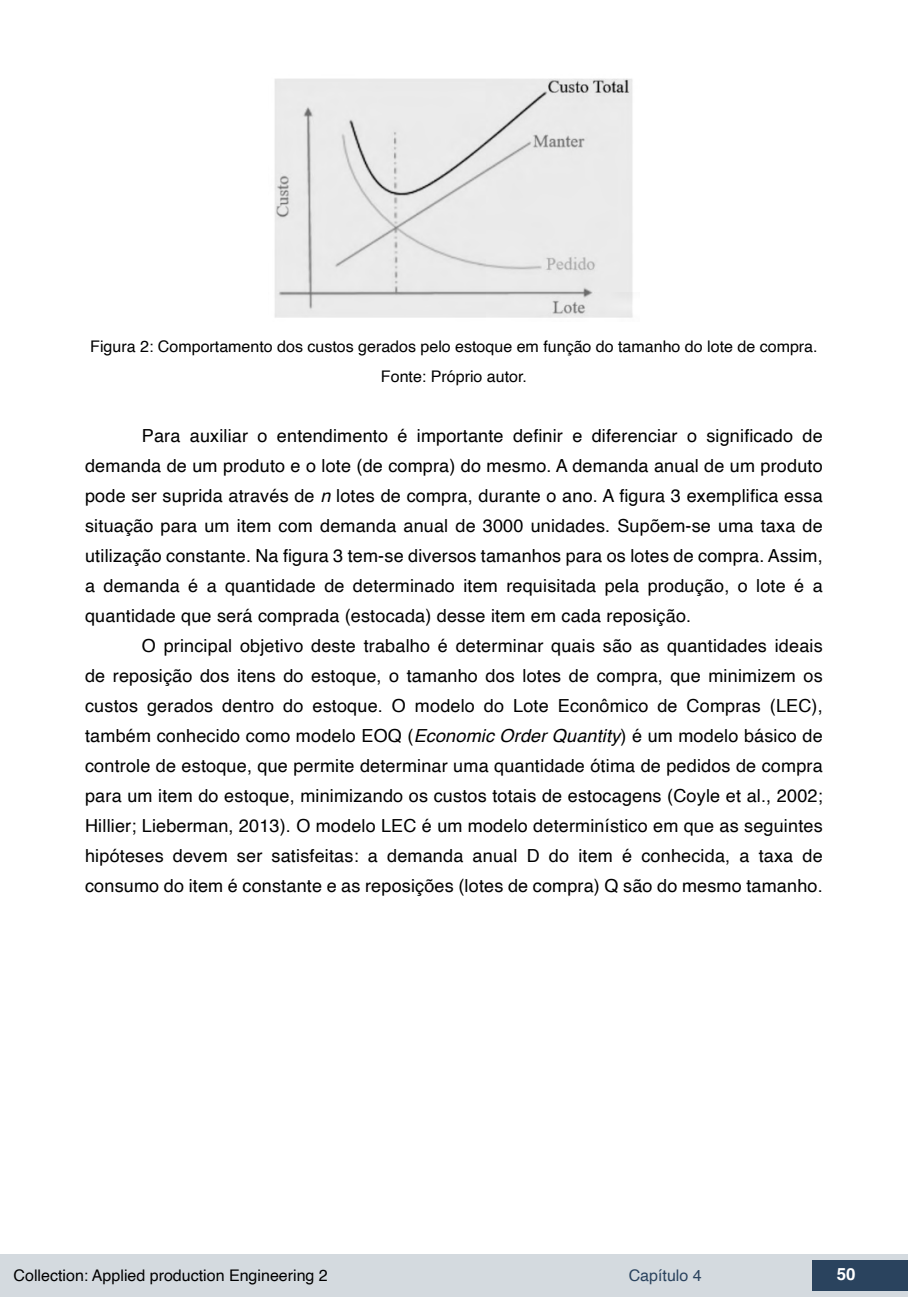
<style>
.page{position:relative;width:908px;height:1304px;background:#fff}
.page>*{position:absolute;margin:0;border:0;box-sizing:border-box;transform-origin:0 0}
.t1{font:18px/30px "Helvetica";letter-spacing:.01em;color:#000;text-align:justify}
.t2{font:700 16.8px "Helvetica";color:#fff}
.t3{font:16px/30.6px "Helvetica";color:#000;text-align:center}
.t4{font:16px "Helvetica";color:#2a435e}
.s1{font-style:italic}
</style>
<div class="page">
<div style="left:0;top:1254px;width:906px;height:43px;background:#d4dadf"></div>
<div style="left:812px;top:1261px;width:95px;height:30px;background:#2a435e"></div>
<img style="left:274px;top:78px;width:359px;height:240px">
<p class="t3" style="left:90px;top:331px;width:728px">Figura 2: Comportamento dos custos gerados pelo estoque em função do tamanho do lote de compra.<br>Fonte: Próprio autor.</p>
<p class="t1" style="left:85px;top:421px;width:738px;text-indent:57px">Para auxiliar o entendimento é importante definir e diferenciar o significado de demanda de um produto e o lote (de compra) do mesmo. A demanda anual de um produto pode ser suprida através de <span class="s1">n</span> lotes de compra, durante o ano. A figura 3 exemplifica essa situação para um item com demanda anual de 3000 unidades. Supõem-se uma taxa de utilização constante. Na figura 3 tem-se diversos tamanhos para os lotes de compra. Assim, a demanda é a quantidade de determinado item requisitada pela produção, o lote é a quantidade que será comprada (estocada) desse item em cada reposição.</p>
<p class="t1" style="left:85px;top:631px;width:738px;text-indent:57px">O principal objetivo deste trabalho é determinar quais são as quantidades ideais de reposição dos itens do estoque, o tamanho dos lotes de compra, que minimizem os custos gerados dentro do estoque. O modelo do Lote Econômico de Compras (LEC), também conhecido como modelo EOQ (<span class="s1">Economic Order Quantity</span>) é um modelo básico de controle de estoque, que permite determinar uma quantidade ótima de pedidos de compra para um item do estoque, minimizando os custos totais de estocagens (Coyle et al., 2002; Hillier; Lieberman, 2013). O modelo LEC é um modelo determinístico em que as seguintes hipóteses devem ser satisfeitas: a demanda anual D do item é conhecida, a taxa de consumo do item é constante e as reposições (lotes de compra) Q são do mesmo tamanho.</p>
<p class="t3" style="left:14px;top:1260px;width:315px">Collection: Applied production Engineering 2</p>
<p class="t4" style="left:628px;top:1263px;width:74px">Capítulo 4</p>
<p class="t2" style="left:836px;top:1264px;width:20px">50</p>
</div>
